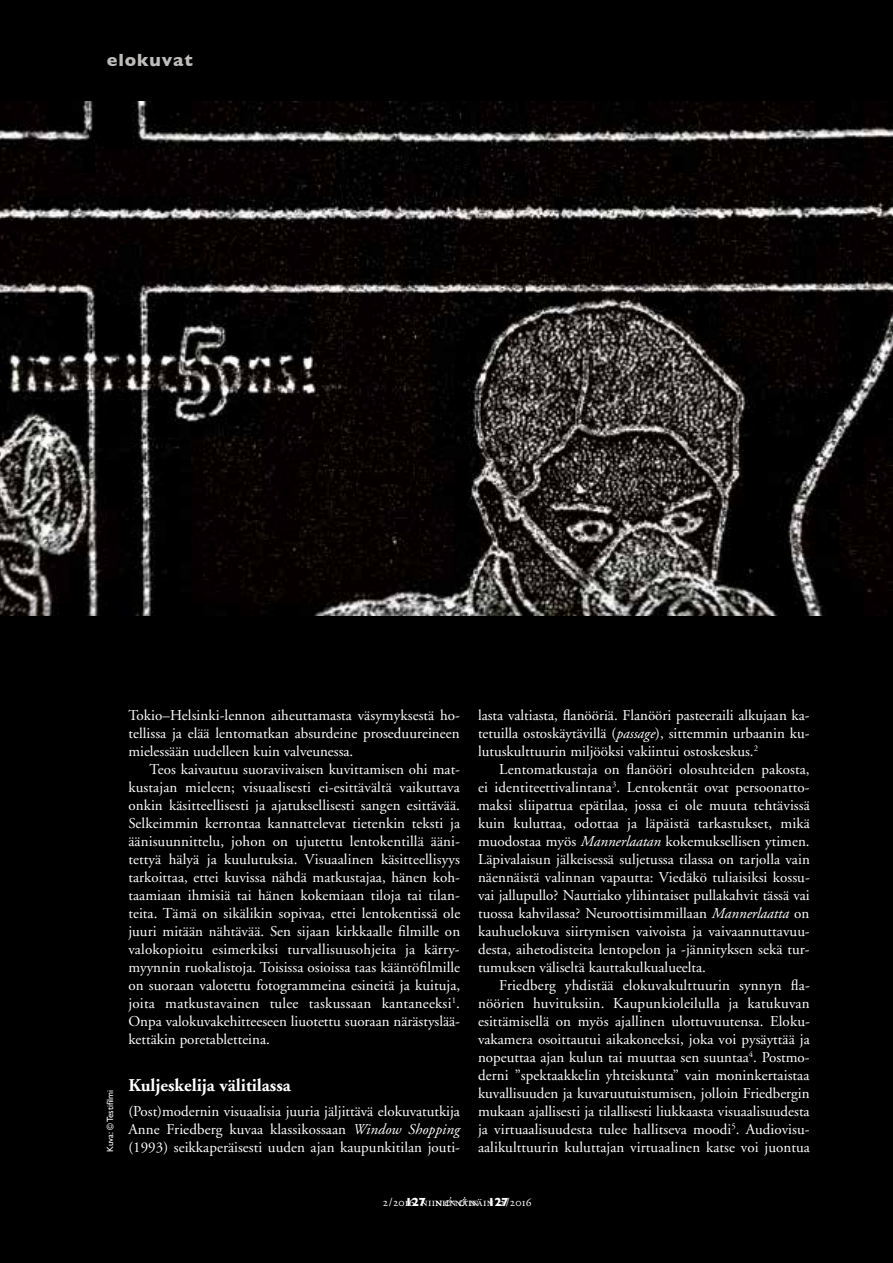
<style>
.page{position:relative;width:893px;height:1263px;background:#000}
.page>*{position:absolute;margin:0;border:0;box-sizing:border-box;transform-origin:0 0}
.t1{font:700 18px "Adobe Garamond";color:#fff}
.t2{font:700 18px "Gill Sans";letter-spacing:.05em;color:#bebdbc}
.t3{font:15px/18px "Adobe Garamond";color:#fff;text-align:justify}
.t4{font:12px "Adobe Garamond Regular SC";letter-spacing:.02em;color:#fff}
.t5{font:9px "Gill Sans";color:#fff}
.s1{font-style:italic}
.s2{font-family:"Gill Sans";font-weight:700}
.s3{font-family:"Adobe Garamond";font-style:italic}
</style>
<div class="page">
<img style="left:0;top:101px;width:893px;height:515px">
<p class="t2" style="left:107px;top:50px;width:87px">elokuvat</p>
<p class="t5" style="left:105px;top:1151px;width:63px;rotate:-90deg">Kuva: © Testifilmi</p>
<p class="t3" style="left:128px;top:707px;width:333px">Tokio–Helsinki-lennon aiheuttamasta väsymyksestä ho&shy;tellissa ja elää lentomatkan absurdeine proseduureineen mielessään uudelleen kuin valveunessa.</p>
<p class="t3" style="left:128px;top:761px;width:333px;text-indent:21px">Teos kaivautuu suoraviivaisen kuvittamisen ohi mat&shy;kustajan mieleen; visuaalisesti ei-esittävältä vaikuttava onkin käsitteellisesti ja ajatuksellisesti sangen esittävää.<br>Selkeimmin kerrontaa kannattelevat tietenkin teksti ja äänisuunnittelu, johon on ujutettu lentokentillä ääni&shy;tettyä hälyä ja kuulutuksia. Visuaalinen käsitteellisyys tarkoittaa, ettei kuvissa nähdä matkustajaa, hänen koh&shy;taamiaan ihmisiä tai hänen kokemiaan tiloja tai tilan&shy;teita. Tämä on sikälikin sopivaa, ettei lentokentissä ole juuri mitään nähtävää. Sen sijaan kirkkaalle filmille on valokopioitu esimerkiksi turvallisuusohjeita ja kärry&shy;myynnin ruokalistoja. Toisissa osioissa taas kääntöfilmille on suoraan valotettu fotogrammeina esineitä ja kuituja, joita matkustavainen tulee taskussaan kantaneeksi<sup>1</sup>.<br>Onpa valokuvakehitteeseen liuotettu suoraan närästyslää&shy;kettäkin poretabletteina.</p>
<p class="t1" style="left:128px;top:1075px;width:164px">Kuljeskelija välitilassa</p>
<p class="t3" style="left:128px;top:1103px;width:333px">(Post)modernin visuaalisia juuria jäljittävä elokuvatutkija Anne Friedberg kuvaa klassikossaan <span class="s1">Window Shopping </span>(1993) seikkaperäisesti uuden ajan kaupunkitilan jouti-</p>
<p class="t3" style="left:478px;top:707px;width:333px">lasta valtiasta, flanööriä. Flanööri pasteeraili alkujaan ka&shy;tetuilla ostoskäytävillä (<span class="s1">passage</span>), sittemmin urbaanin ku&shy;lutuskulttuurin miljööksi vakiintui ostoskeskus.<sup>2</sup></p>
<p class="t3" style="left:478px;top:761px;width:333px;text-indent:21px">Lentomatkustaja on flanööri olosuhteiden pakosta, ei identiteettivalintana<sup>3</sup>. Lentokentät ovat persoonatto&shy;maksi sliipattua epätilaa, jossa ei ole muuta tehtävissä kuin kuluttaa, odottaa ja läpäistä tarkastukset, mikä muodostaa myös <span class="s1">Mannerlaatan</span> kokemuksellisen ytimen.<br>Läpivalaisun jälkeisessä suljetussa tilassa on tarjolla vain näennäistä valinnan vapautta: Viedäkö tuliaisiksi kossu&shy;vai jallupullo? Nauttiako ylihintaiset pullakahvit tässä vai tuossa kahvilassa? Neuroottisimmillaan <span class="s1">Mannerlaatta</span> on kauhuelokuva siirtymisen vaivoista ja vaivaannuttavuu&shy;desta, aihetodisteita lentopelon ja -jännityksen sekä tur&shy;tumuksen väliseltä kauttakulkualueelta.</p>
<p class="t3" style="left:478px;top:977px;width:333px;text-indent:21px">Friedberg yhdistää elokuvakulttuurin synnyn fla&shy;nöörien huvituksiin. Kaupunkioleilulla ja katukuvan esittämisellä on myös ajallinen ulottuvuutensa. Eloku&shy;vakamera osoittautui aikakoneeksi, joka voi pysäyttää ja nopeuttaa ajan kulun tai muuttaa sen suuntaa<sup>4</sup>. Postmo&shy;derni ”spektaakkelin yhteiskunta” vain moninkertaistaa kuvallisuuden ja kuvaruutuistumisen, jolloin Friedbergin mukaan ajallisesti ja tilallisesti liukkaasta visuaalisuudesta ja virtuaalisuudesta tulee hallitseva moodi<sup>5</sup>. Audiovisu-</p>
<p class="t3" style="left:478px;top:1139px;width:333px">aalikulttuurin kuluttajan virtuaalinen katse voi juontua</p>
<p class="t4" style="left:405px;top:1196px;width:75px"><span class="s2">127</span>niiniin<span class="s3">&amp;</span> näin</p>
<p class="t4" style="left:458px;top:1196px;width:52px"><span class="s3">&amp;</span> näin<span class="s2">127</span></p>
<p class="t4" style="left:383px;top:1196px;width:33px">2/20 6</p>
<p class="t4" style="left:500px;top:1196px;width:33px">2/2016</p>
</div>
